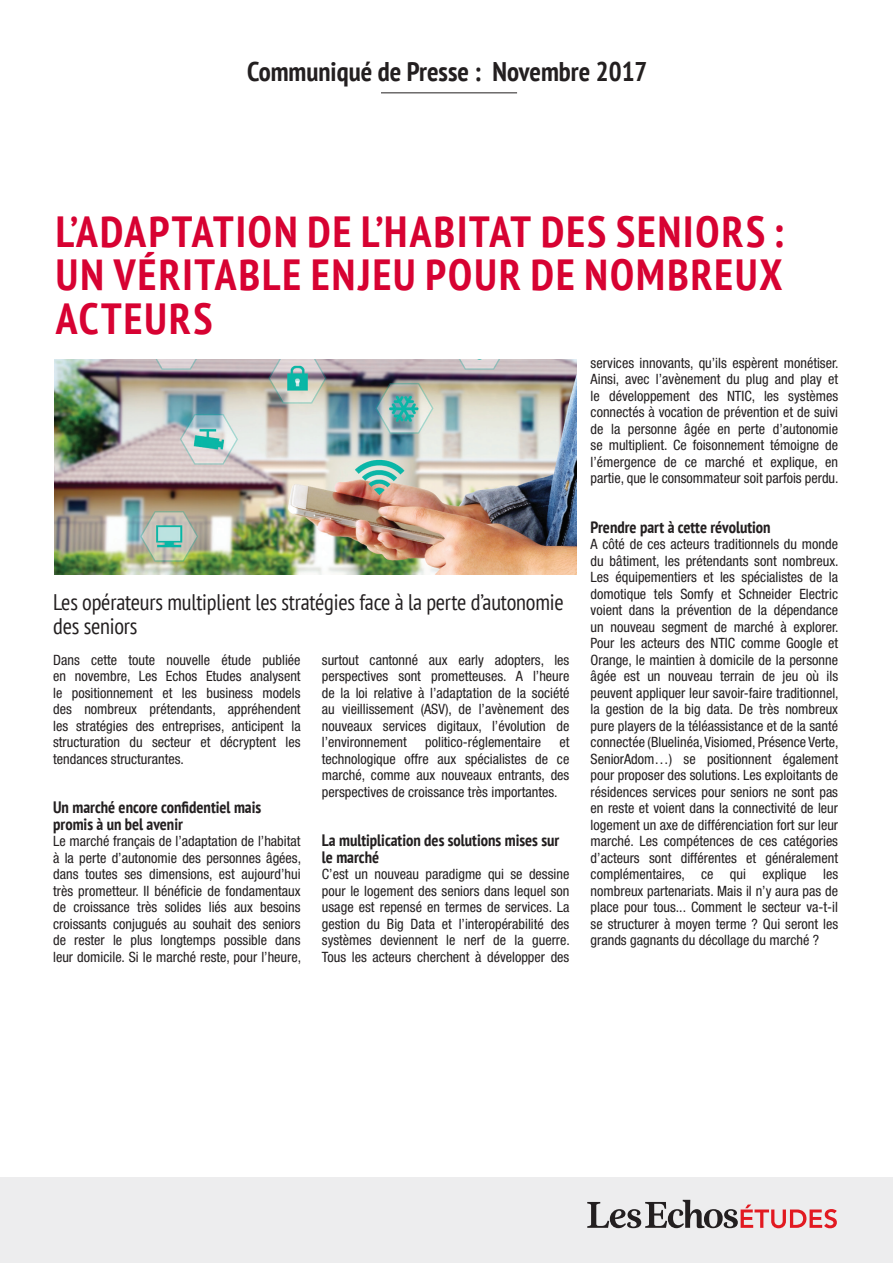
<style>
.page{position:relative;width:893px;height:1263px;background:#fff}
.page>*{position:absolute;margin:0;border:0;box-sizing:border-box;transform-origin:0 0}
.Article-Titre{font:700 condensed 43.5px/43.5px "PT Sans";letter-spacing:.045em;color:#d70232;text-align:justify}
.t1{font:700 condensed 27px "PT Sans";color:#231f20}
.Article-Chapo{font:condensed 22.5px/24px "PT Sans";letter-spacing:-.01em;color:#231f20}
.Article-Inter{font:700 condensed 16.5px/16.5px "PT Sans";color:#231f20}
.Article-Texte{font:condensed 14.25px/16.5px "Helvetica Neue LT Std";color:#231f20;text-align:justify}
</style>
<div class="page">
<div style="left:0;top:1178px;width:893px;height:85px;background:#ededee"></div>
<svg style="left:587px;top:1200px;width:250px;height:28px"></svg>
<hr style="left:381px;top:92px;width:136px;height:1px;background:#231f20">
<img style="left:54px;top:359px;width:523px;height:215px">
<p class="t1" style="left:247px;top:54px;width:402px">Communiqué de Presse : Novembre 2017</p>
<p class="Article-Titre" style="left:56px;top:209px;width:730px">L’ADAPTATION DE L’HABITAT DES SENIORS :<br>UN VÉRITABLE ENJEU POUR DE NOMBREUX ACTEURS</p>
<p class="Article-Chapo" style="left:53px;top:590px;width:512px">Les opérateurs multiplient les stratégies face à la perte d’autonomie des seniors</p>
<p class="Article-Texte" style="left:53px;top:651px;width:249px">Dans cette toute nouvelle étude publiée en novembre, Les Echos Etudes analysent le positionnement et les business models des nombreux prétendants, appréhendent les stratégies des entreprises, anticipent la structuration du secteur et décryptent les tendances structurantes.</p>
<p class="Article-Inter" style="left:53px;top:799px;width:210px">Un marché encore confidentiel mais promis à un bel avenir</p>
<p class="Article-Texte" style="left:53px;top:833px;width:250px">Le marché français de l’adaptation de l’habitat à la perte d’autonomie des personnes âgées, dans toutes ses dimensions, est aujourd’hui très prometteur. Il bénéficie de fondamentaux de croissance très solides liés aux besoins croissants conjugués au souhait des seniors de rester le plus longtemps possible dans leur domicile. Si le marché reste, pour l’heure,</p>
<p class="Article-Texte" style="left:322px;top:651px;width:249px">surtout cantonné aux early adopters, les perspectives sont prometteuses. A l’heure de la loi relative à l’adaptation de la société au vieillissement (ASV), de l’avènement des nouveaux services digitaux, l’évolution de l’environnement</p>
<p class="Article-Texte" style="left:425px;top:734px;width:117px">politico-réglementaire</p>
<p class="Article-Texte" style="left:322px;top:734px;width:249px;text-indent:237px">et technologique offre aux spécialistes de ce marché, comme aux nouveaux entrants, des perspectives de croissance très importantes.</p>
<p class="Article-Inter" style="left:322px;top:832px;width:239px">La multiplication des solutions mises sur le marché</p>
<p class="Article-Texte" style="left:322px;top:866px;width:250px">C’est un nouveau paradigme qui se dessine pour le logement des seniors dans lequel son usage est repensé en termes de services. La gestion du Big Data et l’interopérabilité des systèmes deviennent le nerf de la guerre.<br>Tous les acteurs cherchent à développer des</p>
<p class="Article-Texte" style="left:591px;top:354px;width:249px">services innovants, qu’ils espèrent monétiser.<br>Ainsi, avec l’avènement du plug and play et le développement des NTIC, les systèmes connectés à vocation de prévention et de suivi de la personne âgée en perte d’autonomie se multiplient. Ce foisonnement témoigne de l’émergence de ce marché et explique, en partie, que le consommateur soit parfois perdu.</p>
<p class="Article-Inter" style="left:591px;top:518px;width:181px">Prendre part à cette révolution</p>
<p class="Article-Texte" style="left:591px;top:536px;width:250px">A côté de ces acteurs traditionnels du monde du bâtiment, les prétendants sont nombreux.<br>Les équipementiers et les spécialistes de la domotique tels Somfy et Schneider Electric voient dans la prévention de la dépendance un nouveau segment de marché à explorer.<br>Pour les acteurs des NTIC comme Google et Orange, le maintien à domicile de la personne âgée est un nouveau terrain de jeu où ils peuvent appliquer leur savoir-faire traditionnel, la gestion de la big data. De très nombreux pure players de la téléassistance et de la santé connectée (Bluelinéa, Visiomed, Présence Verte, SeniorAdom…) se positionnent également pour proposer des solutions. Les exploitants de résidences services pour seniors ne sont pas en reste et voient dans la connectivité de leur logement un axe de différenciation fort sur leur marché. Les compétences de ces catégories d’acteurs sont différentes et généralement complémentaires, ce qui explique les nombreux partenariats. Mais il n’y aura pas de place pour tous... Comment le secteur va-t-il se structurer à moyen terme ? Qui seront les grands gagnants du décollage du marché ?</p>
</div>
